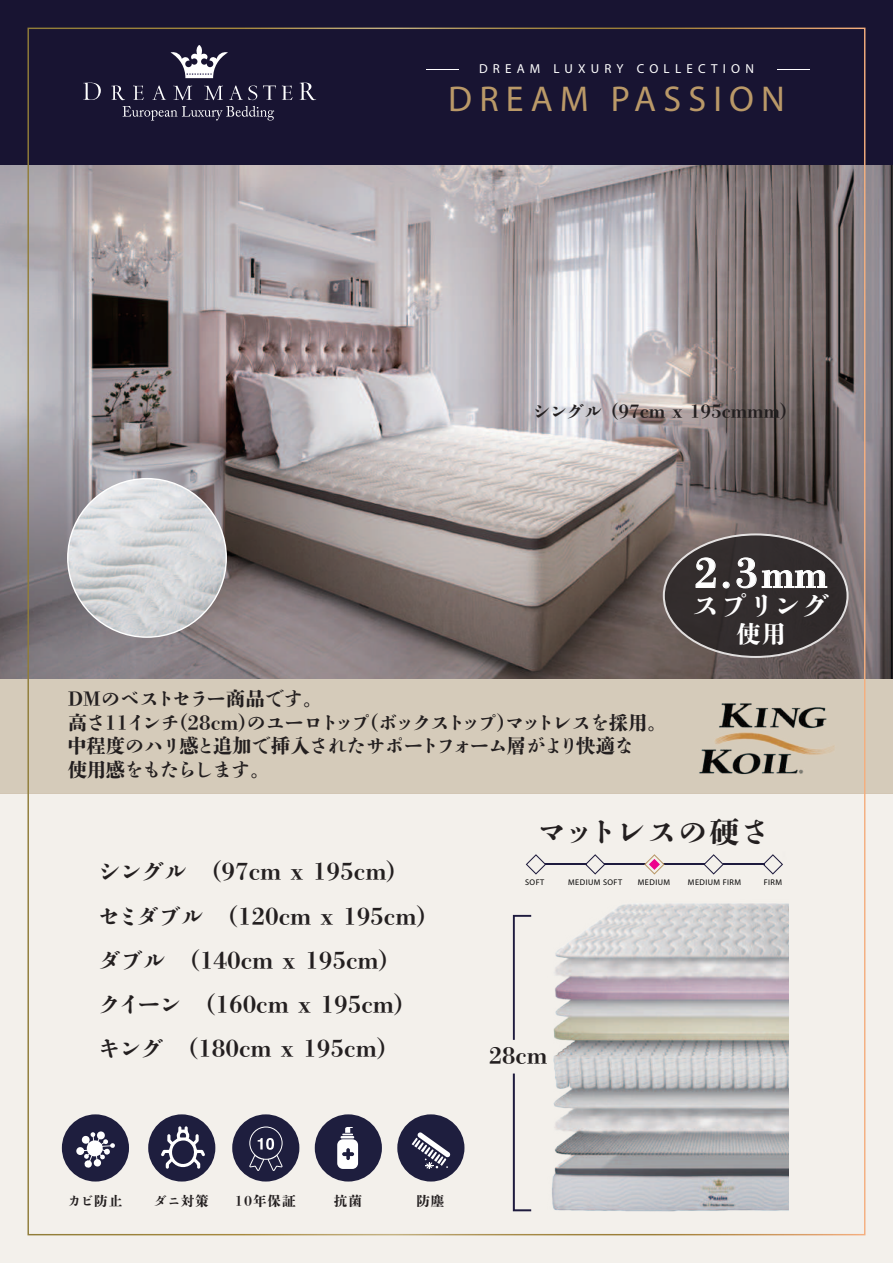
<style>
.page{position:relative;width:893px;height:1263px;background:#fff}
.page>*{position:absolute;margin:0;border:0;box-sizing:border-box;transform-origin:0 0}
.t1{font:800 39.9px "DNP Shuei Shogo Min Std";color:#fff}
.t2{font:700 36px "Lora";letter-spacing:.2em;color:#ba9968}
.t3{font:800 29.7px "DNP Shuei Shogo Min Std";letter-spacing:.04em;color:#231f20}
.t4{font:800 28.2px "DNP Shuei Shogo Min Std";letter-spacing:-.015em;color:#fff}
.t5{font:800 24.15px "DNP Shuei Shogo Min Std";color:#fff}
.t6{font:800 23.1px/44.2px "DNP Shuei Shogo Min Std";color:#231f20}
.t7{font:800 22.5px "DNP Shuei Shogo Min Std";color:#231f20}
.t8{font:800 19.5px/23.4px "DNP Shuei Shogo Min Std";letter-spacing:-.045em;color:#231f20}
.t9{font:800 18px "DNP Shuei Shogo Min Std";color:#231f20}
.t10{font:800 13.5px "DNP Shuei Shogo Min Std";letter-spacing:.075em;color:#231f20}
.t11{font:13.05px "Lora";letter-spacing:.4em;color:#fff}
.t12{font:700 8.25px "Lora";letter-spacing:.05em;color:#030303}
.s1{font-size:36.3px}
</style>
<div class="page">
<div style="left:0;top:794px;width:893px;height:469px;background:#f3f0eb"></div>
<div style="left:0;top:0;width:893px;height:165px;background:#181432"></div>
<svg style="left:83px;top:83px;width:18px;height:17px"></svg>
<svg style="left:111px;top:86px;width:14px;height:14px"></svg>
<svg style="left:133px;top:86px;width:11px;height:14px"></svg>
<svg style="left:152px;top:86px;width:14px;height:14px"></svg>
<svg style="left:174px;top:86px;width:18px;height:14px"></svg>
<svg style="left:204px;top:86px;width:19px;height:14px"></svg>
<svg style="left:229px;top:86px;width:28px;height:14px"></svg>
<svg style="left:263px;top:85px;width:13px;height:15px"></svg>
<svg style="left:282px;top:86px;width:11px;height:14px"></svg>
<svg style="left:300px;top:83px;width:16px;height:17px"></svg>
<svg style="left:123px;top:106px;width:151px;height:15px"></svg>
<svg style="left:171px;top:45px;width:57px;height:33px"></svg>
<hr style="left:777px;top:69px;width:33px;height:1px;background:#fff">
<hr style="left:426px;top:69px;width:32px;height:1px;background:#fff">
<div style="left:0;top:678px;width:893px;height:116px;background:#d5cbba"></div>
<img style="left:0;top:165px;width:893px;height:513px">
<img style="left:68px;top:479px;width:158px;height:158px;border-radius:79px">
<img style="left:631px;top:676px;width:262px;height:119px">
<img style="left:520px;top:863px;width:268px;height:373px">
<hr style="left:545px;top:864px;width:41px;height:1px;background:#1e1b3e">
<svg style="left:526px;top:854px;width:20px;height:20px"></svg>
<hr style="left:604px;top:864px;width:42px;height:1px;background:#1e1b3e">
<svg style="left:585px;top:854px;width:20px;height:20px"></svg>
<hr style="left:664px;top:864px;width:41px;height:1px;background:#1e1b3e">
<svg style="left:644px;top:854px;width:21px;height:20px"></svg>
<hr style="left:723px;top:864px;width:41px;height:1px;background:#1e1b3e">
<svg style="left:703px;top:854px;width:21px;height:20px"></svg>
<svg style="left:763px;top:854px;width:20px;height:20px"></svg>
<svg style="left:512px;top:1071px;width:21px;height:141px"></svg>
<svg style="left:512px;top:914px;width:21px;height:128px"></svg>
<div style="left:664px;top:534px;width:184px;height:123px;background:#322c2d;border-radius:50%"></div>
<svg style="left:696px;top:557px;width:20px;height:31px"></svg>
<svg style="left:723px;top:582px;width:6px;height:6px"></svg>
<svg style="left:736px;top:557px;width:91px;height:31px"></svg>
<div style="left:62px;top:1114px;width:67px;height:67px;background:#1e1e3e;border-radius:50%"></div>
<div style="left:148px;top:1114px;width:67px;height:67px;background:#1e1e3e;border-radius:50%"></div>
<div style="left:232px;top:1114px;width:67px;height:67px;background:#1e1e3e;border-radius:50%"></div>
<div style="left:315px;top:1114px;width:67px;height:67px;background:#1e1e3e;border-radius:50%"></div>
<div style="left:397px;top:1114px;width:67px;height:67px;background:#1e1e3e;border-radius:50%"></div>
<svg style="left:249px;top:1126px;width:34px;height:45px"></svg>
<svg style="left:412px;top:1132px;width:38px;height:37px"></svg>
<svg style="left:337px;top:1127px;width:21px;height:42px"></svg>
<svg style="left:161px;top:1126px;width:44px;height:43px"></svg>
<svg style="left:76px;top:1131px;width:39px;height:37px"></svg>
<p class="t11" style="left:479px;top:64px;width:276px">DREAM LUXURY COLLECTION</p>
<h2 class="t2" style="left:448px;top:78px;width:338px">DREAM PASSION</h2>
<p class="t9" style="left:533px;top:399px;width:266px">シングル （97cm x 195cmmm）</p>
<p class="t8" style="left:67px;top:687px;width:601px">DMのベストセラー商品です。<br>高さ11インチ(28cm)のユーロトップ(ボックストップ)マットレスを採用。中程度のハリ感と追加で挿入されたサポートフォーム層がより快適な<br>使用感をもたらします。</p>
<h1 class="t1" style="left:694px;top:545px;width:135px">2.3<span class="s1">mm</span></h1>
<h3 class="t4" style="left:691px;top:586px;width:140px">スプリング</h3>
<p class="t5" style="left:736px;top:616px;width:51px">使用</p>
<p class="t6" style="left:98px;top:849px;width:343px">シングル　（97cm x 195cm）<br>セミダブル　（120cm x 195cm）ダブル　（140cm x 195cm）<br>クイーン　（160cm x 195cm）キング　（180cm x 195cm）</p>
<h3 class="t3" style="left:537px;top:811px;width:235px">マットレスの硬さ</h3>
<p class="t12" style="left:525px;top:877px;width:21px">SOFT</p>
<p class="t12" style="left:568px;top:877px;width:55px">MEDIUM SOFT</p>
<p class="t12" style="left:638px;top:877px;width:34px">MEDIUM</p>
<p class="t12" style="left:688px;top:877px;width:55px">MEDIUM FIRM</p>
<p class="t12" style="left:764px;top:877px;width:20px">FIRM</p>
<p class="t7" style="left:489px;top:1040px;width:60px">28cm</p>
<p class="t10" style="left:67px;top:1192px;width:56px">カビ防止</p>
<p class="t10" style="left:154px;top:1192px;width:57px">ダニ対策</p>
<p class="t10" style="left:235px;top:1192px;width:62px">10年保証</p>
<p class="t10" style="left:334px;top:1192px;width:30px">抗菌</p>
<p class="t10" style="left:416px;top:1192px;width:30px">防塵</p>
</div>
